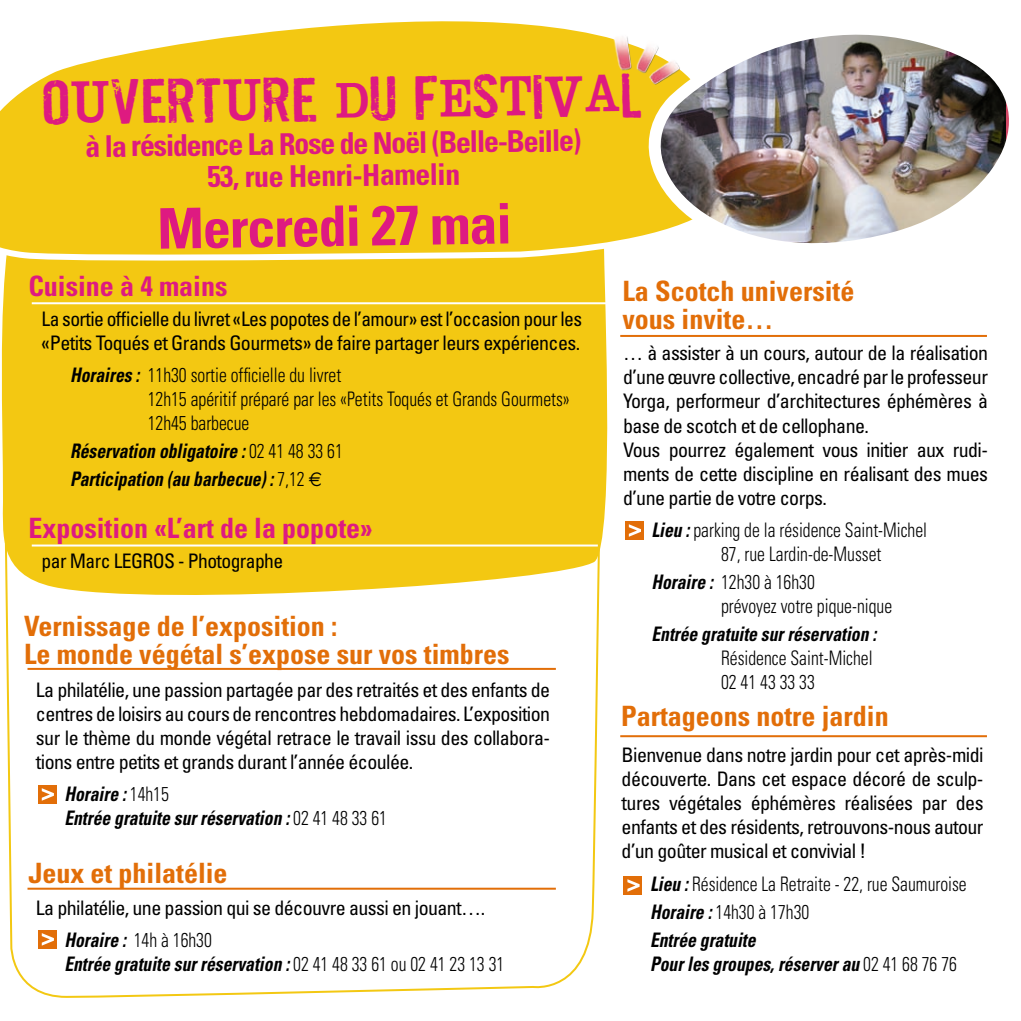
<style>
.page{position:relative;width:1021px;height:1021px;background:#fff}
.page>*{position:absolute;margin:0;border:0;box-sizing:border-box;transform-origin:0 0}
.t1{font:700 condensed 56px "Univers";color:#de1a81}
.t2{font:34px "jailb Ir D Jen NA";color:#de1a81;scale:.9 1}
.t3{font:700 condensed 30px/32px "Univers";color:#de1a81;text-align:center}
.t4{font:700 condensed 28px/28px "Univers";color:#e26e08}
.t5{font:700 condensed 28px "Univers";color:#de1a81}
.t6{font:condensed 20px/24px "Univers";letter-spacing:-.03em;color:#000}
.t7{font:300 condensed 20px/24px "Univers";color:#000;scale:.88 1}
.t8{font:italic 700 condensed 20px/24px "Univers";color:#000;scale:.88 1}
.s1{font-weight:700;font-style:italic}
.s2{font-weight:300;font-style:normal}
.s3{font-family:"Euro Sans";font-weight:400;font-style:normal;font-stretch:normal}
.s4{font-weight:300}
</style>
<div class="page">
<div style="left:624px;top:521px;width:19px;height:18px;background:#e26e08"></div>
<svg style="left:629px;top:524px;width:12px;height:12px"></svg>
<hr style="left:620px;top:335px;width:366px;height:2px;background:#e26e08">
<hr style="left:620px;top:735px;width:366px;height:2px;background:#e26e08">
<div style="left:623px;top:876px;width:19px;height:18px;background:#e26e08"></div>
<svg style="left:627px;top:879px;width:12px;height:12px"></svg>
<div style="left:1px;top:262px;width:628px;height:282px;background:#f3c812"></div>
<hr style="left:32px;top:302px;width:579px;height:2px;background:#fff">
<svg style="left:0;top:21px;width:609px;height:241px"></svg>
<img style="left:609px;top:34px;width:400px;height:267px">
<img style="left:582px;top:21px;width:123px;height:89px">
<svg style="left:4px;top:512px;width:597px;height:486px"></svg>
<h2 class="t2" style="left:43px;top:95px;width:678px;rotate:-1deg">OUVERTURE d u festiva l</h2>
<h3 class="t3" style="left:85px;top:132px;width:497px;rotate:-1deg">à la résidence La Rose de Noël (Belle-Beille)<br>53, rue Henri-Hamelin</h3>
<h1 class="t1" style="left:157px;top:195px;width:356px;rotate:-1deg">Mercredi 27 mai</h1>
<h3 class="t5" style="left:28px;top:269px;width:201px">Cuisine à 4 mains</h3>
<p class="t6" style="left:42px;top:307px;width:542px">La sortie officielle du livret «Les popotes de l’amour» est l’occasion pour les «Petits Toqués et Grands Gourmets» de faire partager leurs expériences.</p>
<p class="t7" style="left:148px;top:363px;width:481px;text-indent:-78px"><span class="s1">Horaires :</span> 11h30 sortie officielle du livret<br>12h15 apéritif préparé par les «Petits Toqués et Grands Gourmets»<br>12h45 barbecue</p>
<p class="t8" style="left:70px;top:437px;width:311px;line-height:28px">Réservation obligatoire : <span class="s2">02 41 48 33 61<br></span>Participation (au barbecue) : <span class="s2">7,12</span> <span class="s3">€</span></p>
<h3 class="t5" style="left:28px;top:511px;width:346px">Exposition «L’art de la popote»</h3>
<p class="t6" style="left:42px;top:548px;width:243px">par Marc LEGROS - Photographe</p>
<h3 class="t4" style="left:24px;top:612px;width:487px">Vernissage de l’exposition :<br>Le monde végétal s’expose sur vos timbres</h3>
<p class="t6" style="left:36px;top:677px;width:515px;text-align:justify">La philatélie, une passion partagée par des retraités et des enfants de centres de loisirs au cours de rencontres hebdomadaires. L’exposition sur le thème du monde végétal retrace le travail issu des collabora&shy;tions entre petits et grands durant l’année écoulée.</p>
<p class="t8" style="left:64px;top:781px;width:368px">Horaire : <span class="s2">14h15<br></span>Entrée gratuite sur réservation : <span class="s2">02 41 48 33 61</span></p>
<h3 class="t4" style="left:28px;top:858px;width:201px">Jeux et philatélie</h3>
<p class="t6" style="left:64px;top:892px;width:422px;line-height:32px;text-indent:-28px">La philatélie, une passion qui se découvre aussi en jouant….<br><span class="s1">Horaire :</span> <span class="s4">14h à 16h30</span></p>
<p class="t8" style="left:64px;top:952px;width:501px">Entrée gratuite sur réservation : <span class="s2">02 41 48 33 61 ou 02 41 23 13 31</span></p>
<h3 class="t4" style="left:622px;top:277px;width:233px">La Scotch université vous invite…</h3>
<p class="t6" style="left:623px;top:341px;width:366px">… à assister à un cours, autour de la réalisation d’une œuvre collective, encadré par le professeur Yorga, performeur d’architectures éphémères à base de scotch et de cellophane.<br>Vous pourrez également vous initier aux rudi&shy;ments de cette discipline en réalisant des mues d’une partie de votre corps.</p>
<p class="t7" style="left:721px;top:517px;width:236px;text-indent:-70px"><span class="s1">Lieu :</span> parking de la résidence Saint-Michel<br>87, rue Lardin-de-Musset</p>
<p class="t7" style="left:721px;top:569px;width:196px;text-indent:-70px"><span class="s1">Horaire :</span> 12h30 à 16h30<br>prévoyez votre pique-nique</p>
<p class="t8" style="left:651px;top:621px;width:257px">Entrée gratuite sur réservation :</p>
<p class="t7" style="left:721px;top:645px;width:174px">Résidence Saint-Michel<br>02 41 43 33 33</p>
<h3 class="t4" style="left:621px;top:702px;width:269px">Partageons notre jardin</h3>
<p class="t6" style="left:621px;top:743px;width:363px;text-align:justify">Bienvenue dans notre jardin pour cet après-midi découverte. Dans cet espace décoré de sculp&shy;tures végétales éphémères réalisées par des enfants et des résidents, retrouvons-nous autour d’un goûter musical et convivial !</p>
<p class="t7" style="left:650px;top:869px;width:361px;line-height:28px"><span class="s1">Lieu :</span> Résidence La Retraite - 22, rue Saumuroise<br><span class="s1">Horaire :</span> 14h30 à 17h30<br><span class="s1">Entrée gratuite</span></p>
<p class="t8" style="left:650px;top:951px;width:350px">Pour les groupes, réserver au <span class="s2">02 41 68 76 76</span></p>
</div>
